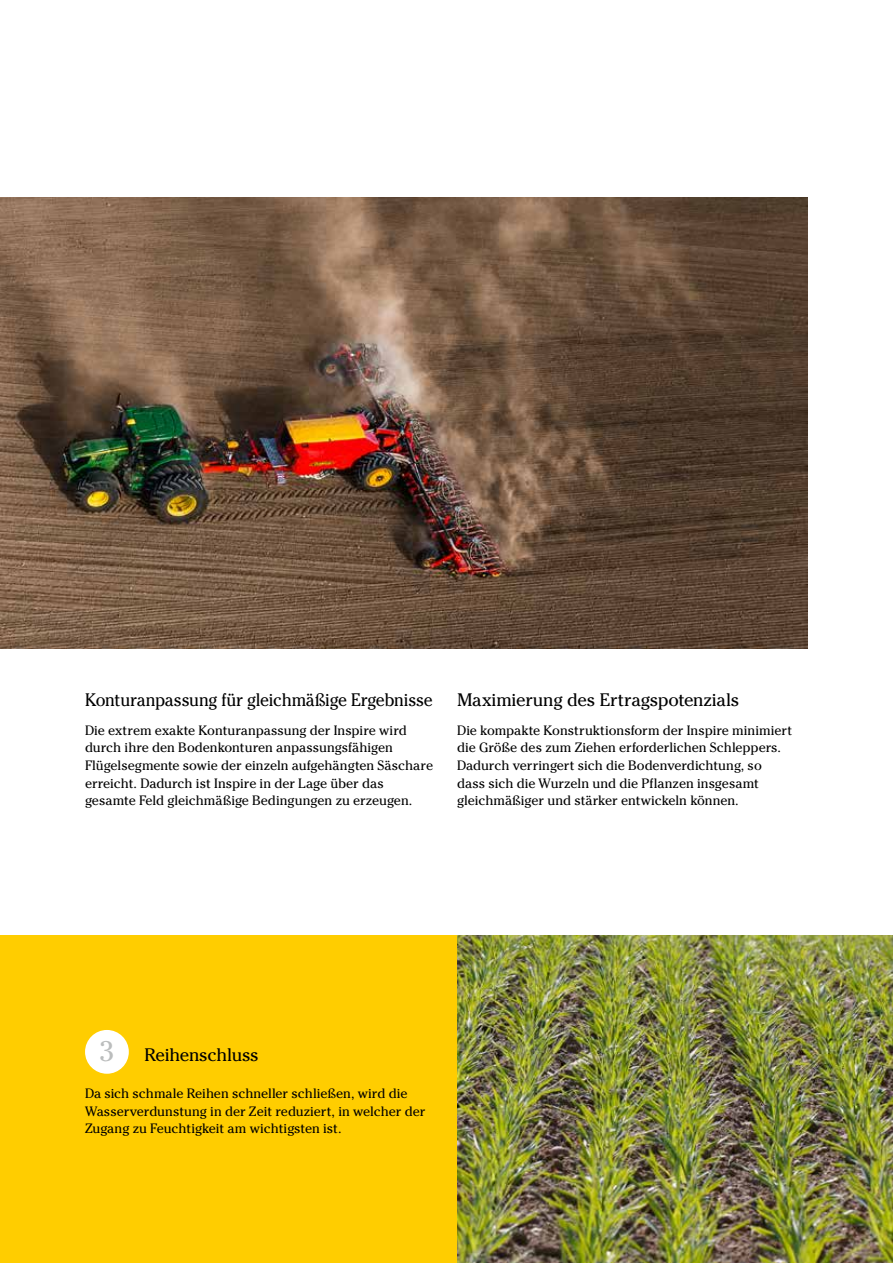
<style>
.page{position:relative;width:893px;height:1263px;background:#fff}
.page>*{position:absolute;margin:0;border:0;box-sizing:border-box;transform-origin:0 0}
.t1{font:18px "Cheltenham EC";letter-spacing:-.015em;color:#000}
.t2{font:18px "Cheltenham EC";letter-spacing:-.015em;color:#000;scale:.94 1}
.t3{font:13.5px/17.5px "Cheltenham EC";color:#000}
.s1{font-size:28.05px;color:#bbbdbd}
</style>
<div class="page">
<div style="left:0;top:935px;width:457px;height:328px;background:#ffcd00"></div>
<div style="left:86px;top:1031px;width:42px;height:42px;background:#fff;border-radius:50%"></div>
<div style="left:85px;top:1030px;width:44px;height:44px;border:2px solid #fff;border-radius:50%"></div>
<img style="left:457px;top:935px;width:436px;height:328px">
<img style="left:0;top:198px;width:808px;height:450px">
<h1 class="t2" style="left:85px;top:689px;width:371px">Konturanpassung für gleichmäßige Ergebnisse</h1>
<h1 class="t1" style="left:457px;top:689px;width:284px">Maximierung des Ertragspotenzials</h1>
<p class="t3" style="left:85px;top:721px;width:349px">Die extrem exakte Konturanpassung der Inspire wird durch ihre den Bodenkonturen anpassungsfähigen Flügelsegmente sowie der einzeln aufgehängten Säschare erreicht. Dadurch ist Inspire in der Lage über das gesamte Feld gleichmäßige Bedingungen zu erzeugen.</p>
<p class="t3" style="left:457px;top:721px;width:337px">Die kompakte Konstruktionsform der Inspire minimiert die Größe des zum Ziehen erforderlichen Schleppers.<br>Dadurch verringert sich die Bodenverdichtung, so dass sich die Wurzeln und die Pflanzen insgesamt gleichmäßiger und stärker entwickeln können.</p>
<h1 class="t1" style="left:99px;top:1044px;width:161px"><span class="s1">3</span> Reihenschluss</h1>
<p class="t3" style="left:85px;top:1085px;width:342px">Da sich schmale Reihen schneller schließen, wird die<br>Wasserverdunstung in der Zeit reduziert, in welcher der<br>Zugang zu Feuchtigkeit am wichtigsten ist.</p>
</div>
